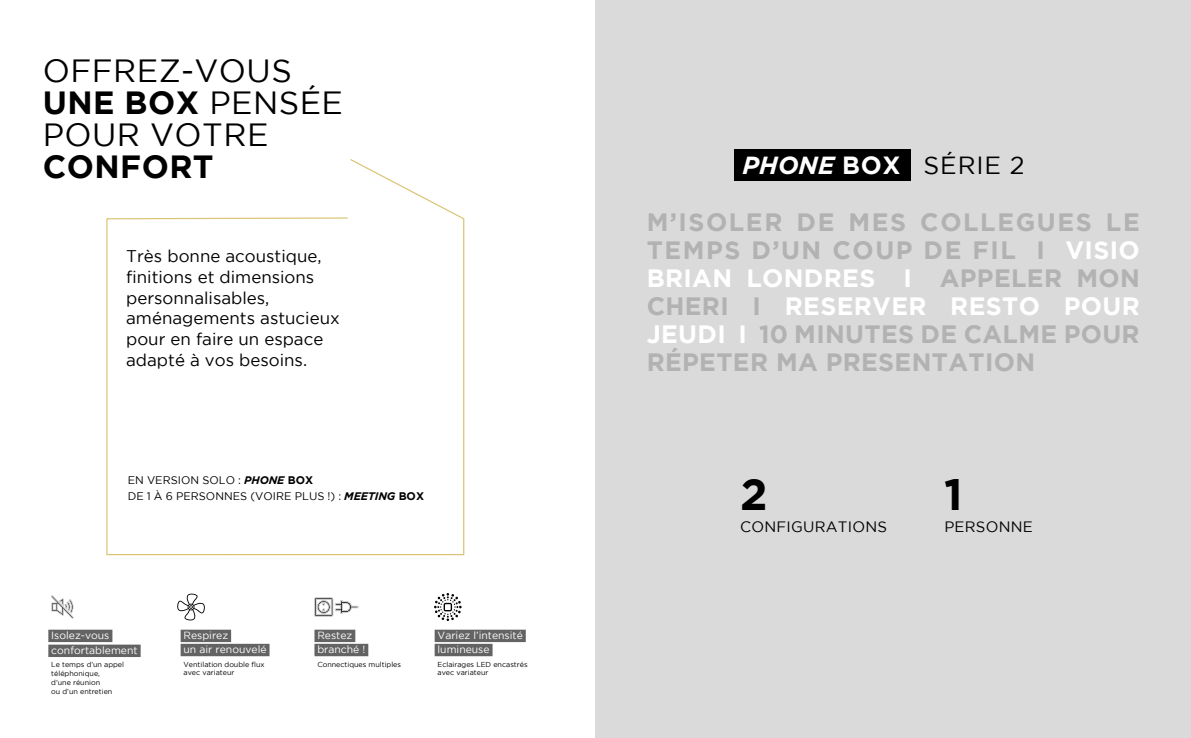
<style>
.page{position:relative;width:1191px;height:738px;background:#fff}
.page>*{position:absolute;margin:0;border:0;box-sizing:border-box;transform-origin:0 0}
.t1{font:700 44px "Gotham";color:#000}
.t2{font:32px/32px "Gotham";letter-spacing:.015em;color:#000}
.t3{font:700 32px "Gotham";letter-spacing:.015em;color:#000}
.t4{font:700 25px/28px "Gotham";letter-spacing:.015em;color:#b3b2b2;text-align:justify}
.t5{font:24.8px "Gotham";letter-spacing:.035em;color:#000}
.t6{font:16.9px/20.6px "Gotham";color:#000}
.t7{font:15px "Gotham";letter-spacing:.015em;color:#000}
.t8{font:11px/15.4px "Gotham";letter-spacing:.005em;color:#000}
.t9{font:10.4px/14.1px "Gotham";color:#fff}
.t10{font:7.2px/8.8px "Gotham";color:#000}
.s1{font-weight:700}
.s2{font-weight:700;font-style:italic}
.s3{font-weight:700;font-style:italic;color:#fff}
.s4{font-weight:700;color:#fff}
.s5{color:#fff}
</style>
<div class="page">
<svg style="left:314px;top:597px;width:44px;height:19px"></svg>
<svg style="left:177px;top:593px;width:28px;height:27px"></svg>
<svg style="left:434px;top:593px;width:27px;height:27px"></svg>
<svg style="left:51px;top:595px;width:22px;height:23px"></svg>
<svg style="left:106px;top:159px;width:359px;height:396px"></svg>
<div style="left:595px;top:0;width:596px;height:737px;background:#dadada"></div>
<div style="left:314px;top:629px;width:41px;height:12px;background:#646363"></div>
<div style="left:314px;top:643px;width:54px;height:12px;background:#646363"></div>
<div style="left:181px;top:629px;width:50px;height:12px;background:#646363"></div>
<div style="left:181px;top:643px;width:88px;height:12px;background:#646363"></div>
<div style="left:48px;top:629px;width:64px;height:12px;background:#646363"></div>
<div style="left:48px;top:644px;width:93px;height:12px;background:#646363"></div>
<div style="left:434px;top:629px;width:92px;height:12px;background:#646363"></div>
<div style="left:434px;top:643px;width:58px;height:12px;background:#646363"></div>
<div style="left:734px;top:149px;width:176px;height:31px;background:#000"></div>
<h2 class="t2" style="left:43px;top:54px;width:302px">OFFREZ-VOUS<br><span class="s1">UNE BOX</span> PENSÉE<br>POUR VOTRE</h2>
<h2 class="t3" style="left:43px;top:148px;width:172px">CONFORT</h2>
<h3 class="t6" style="left:126px;top:245px;width:215px">Très bonne acoustique, finitions et dimensions personnalisables, aménagements astucieux pour en faire un espace adapté à vos besoins.</h3>
<h3 class="t8" style="left:128px;top:472px;width:298px">EN VERSION SOLO : <span class="s2">PHONE</span> <span class="s1">BOX<br></span>DE 1 À 6 PERSONNES (VOIRE PLUS !) : <span class="s2">MEETING</span> <span class="s1">BOX</span></h3>
<h3 class="t9" style="left:51px;top:627px;width:88px;line-height:14.9px">Isolez-vous confortablement</h3>
<p class="t10" style="left:51px;top:659px;width:74px">Le temps d’un appel téléphonique,<br>d’une réunion<br>ou d’un entretien</p>
<h3 class="t9" style="left:183px;top:627px;width:85px">Respirez<br>un air renouvelé</h3>
<p class="t10" style="left:183px;top:659px;width:83px">Ventilation double flux avec variateur</p>
<h3 class="t9" style="left:317px;top:627px;width:49px">Restez branché !</h3>
<p class="t10" style="left:317px;top:659px;width:85px">Connectiques multiples</p>
<h3 class="t9" style="left:437px;top:627px;width:87px">Variez l’intensité lumineuse</h3>
<p class="t10" style="left:437px;top:659px;width:92px">Eclairages LED encastrés avec variateur</p>
<h3 class="t5" style="left:742px;top:151px;width:283px"><span class="s3">PHONE</span> <span class="s4">BOX</span> SÉRIE 2</h3>
<h3 class="t4" style="left:646px;top:207px;width:494px">M’ISOLER DE MES COLLEGUES LE TEMPS D’UN COUP DE FIL I <span class="s5">VISIO BRIAN LONDRES I</span> APPELER MON CHERI I <span class="s5">RESERVER RESTO POUR JEUDI I</span> 10 MINUTES DE CALME POUR RÉPETER MA PRESENTATION</h3>
<h1 class="t1" style="left:740px;top:468px;width:29px">2</h1>
<h3 class="t7" style="left:740px;top:517px;width:148px">CONFIGURATIONS</h3>
<h1 class="t1" style="left:944px;top:468px;width:20px">1</h1>
<h3 class="t7" style="left:944px;top:517px;width:90px">PERSONNE</h3>
</div>
